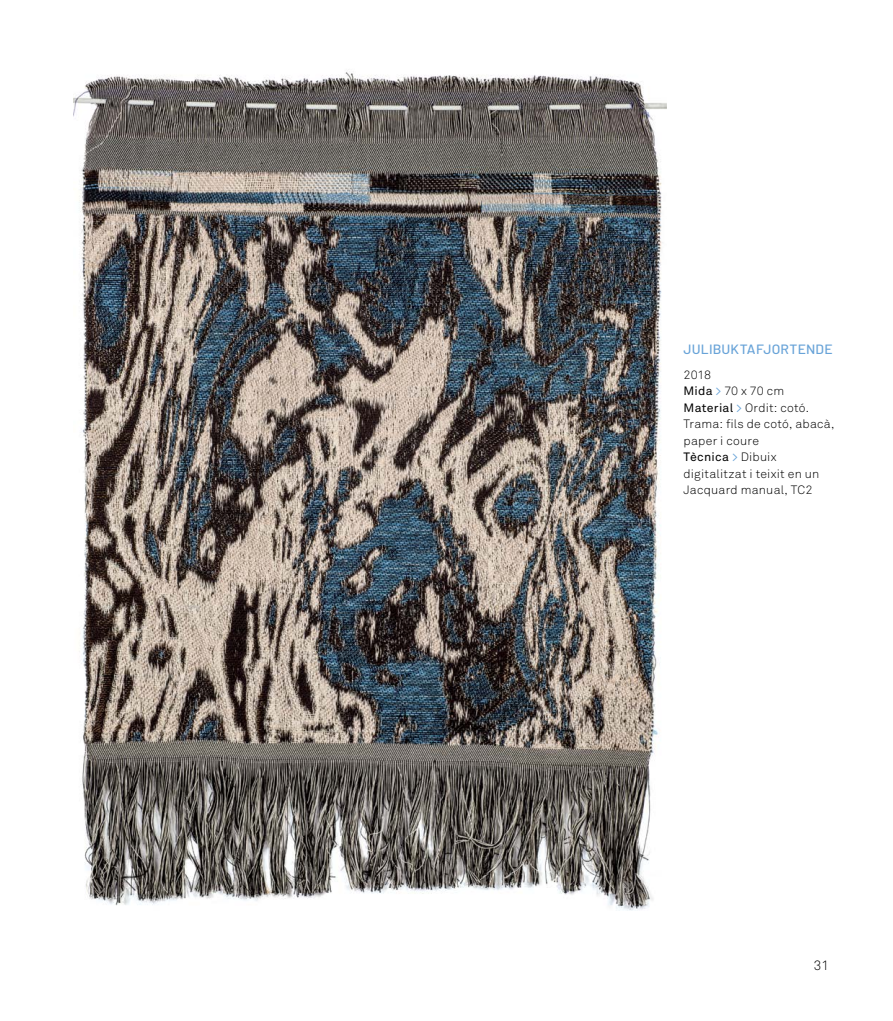
<style>
.page{position:relative;width:893px;height:1021px;background:#fff}
.page>*{position:absolute;margin:0;border:0;box-sizing:border-box;transform-origin:0 0}
.t1{font:500 13.5px "Barlow";letter-spacing:.01em;color:#68a3d8}
.t2{font:300 13.5px "Akkurat";color:#000}
.t3{font:300 12px/16.5px "Akkurat";letter-spacing:.02em;color:#000}
.s1{font-weight:400}
.s2{font-weight:400;color:#68a3d8}
</style>
<div class="page">
<img style="left:73px;top:72px;width:593px;height:838px">
<p class="t1" style="left:684px;top:340px;width:151px">JULIBUKTAFJORTENDE</p>
<p class="t3" style="left:684px;top:366px;width:152px">2018<br><span class="s1">Mida</span> <span class="s2">&gt;</span> 70 x 70 cm<br><span class="s1">Material</span> <span class="s2">&gt;</span> Ordit: cotó.<br>Trama: fils de cotó, abacà, paper i coure<br><span class="s1">Tècnica</span> <span class="s2">&gt;</span> Dibuix digitalitzat i teixit en un<br>Jacquard manual, TC2</p>
<p class="t2" style="left:814px;top:957px;width:17px">31</p>
</div>
